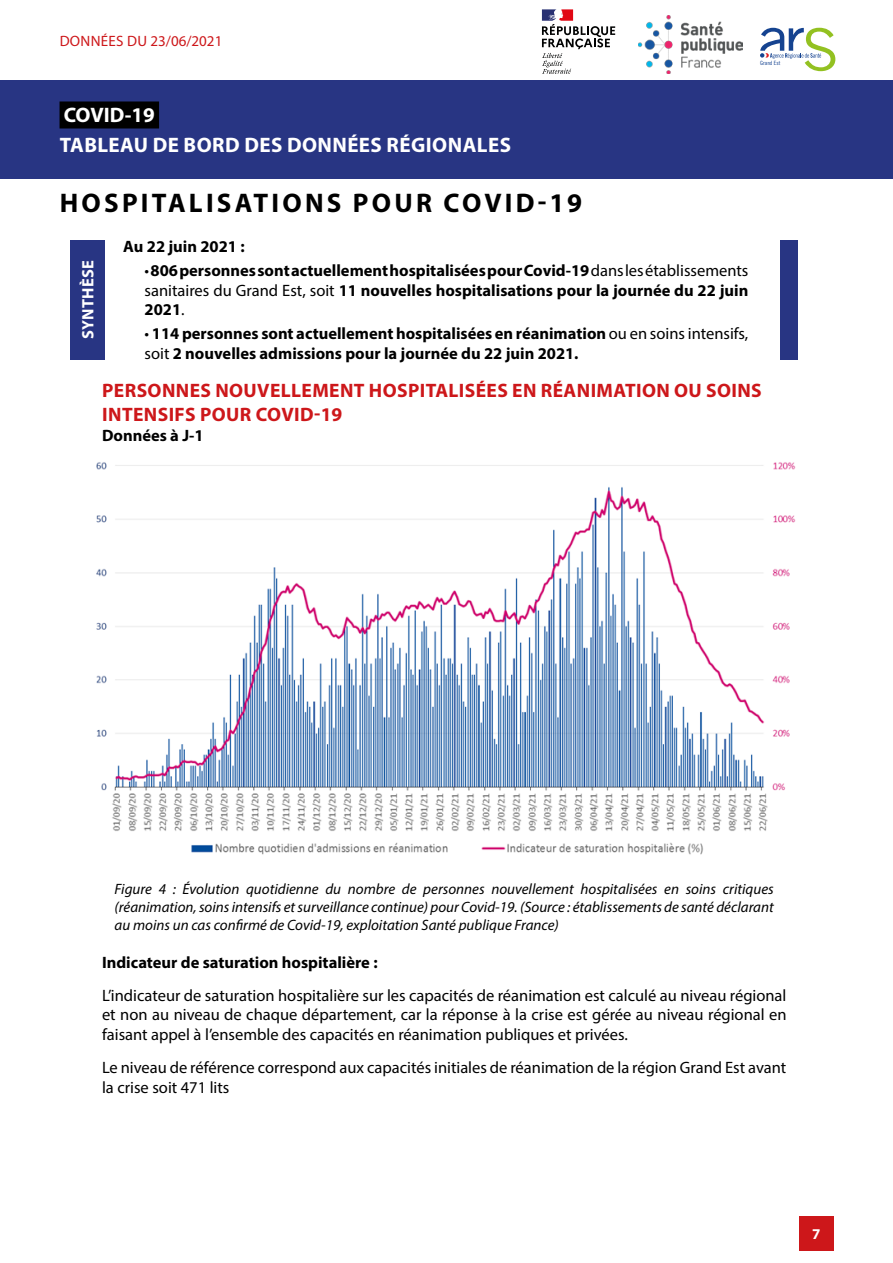
<style>
.page{position:relative;width:893px;height:1263px;background:#fff}
.page>*{position:absolute;margin:0;border:0;box-sizing:border-box;transform-origin:0 0}
.t1{font:700 27px "Myriad Pro";letter-spacing:.12em;color:#000}
.t2{font:700 21px/29.4px "Myriad Pro";letter-spacing:.02em;color:#fff}
.t3{font:700 19.5px/23.4px "Myriad Pro";letter-spacing:.02em;color:#cd171a}
.t4{font:16.5px/19.8px "Myriad Pro";color:#000;text-align:justify}
.t5{font:700 16.5px/19.8px "Myriad Pro";color:#000;text-align:justify}
.t6{font:700 16.5px "Myriad Pro";letter-spacing:.02em;color:#fff}
.t7{font:italic 15px/18px "Myriad Pro";color:#000;text-align:justify}
.t8{font:15px "Myriad Pro";letter-spacing:.02em;color:#cd171a}
.t9{font:700 15px "Myriad Pro";color:#fff}
.t10{font:5.85px "Trade Gothic LT Std Cn 18";color:#154390}
.s1{font-weight:400}
</style>
<div class="page">
<div style="left:0;top:80px;width:893px;height:99px;background:#283583"></div>
<div style="left:60px;top:101px;width:99px;height:27px;background:#000"></div>
<div style="left:799px;top:1216px;width:34px;height:34px;background:#cd171a"></div>
<img style="left:638px;top:15px;width:104px;height:59px">
<svg style="left:760px;top:28px;width:75px;height:43px"></svg>
<svg style="left:542px;top:9px;width:73px;height:65px"></svg>
<div style="left:70px;top:240px;width:34px;height:119px;background:#283583"></div>
<div style="left:780px;top:240px;width:17px;height:119px;background:#283583"></div>
<img style="left:96px;top:462px;width:700px;height:393px">
<p class="t8" style="left:60px;top:31px;width:164px">DONNÉES DU 23/06/2021</p>
<p class="t10" style="left:760px;top:59px;width:22px">Grand Est</p>
<p class="t2" style="left:60px;top:100px;width:453px">COVID-19<br>TABLEAU DE BORD DES DONNÉES RÉGIONALES</p>
<h1 class="t1" style="left:60px;top:185px;width:524px">HOSPITALISATIONS POUR COVID-19</h1>
<p class="t5" style="left:123px;top:236px;width:123px">Au 22 juin 2021 :</p>
<p class="t5" style="left:145px;top:260px;width:605px"><span class="s1">•</span> 806 personnes sont actuellement hospitalisées pour Covid-19 <span class="s1">dans les établissements sanitaires du Grand Est, soit</span> 11 nouvelles hospitalisations pour la journée du 22 juin 2021<span class="s1">.</span></p>
<p class="t5" style="left:145px;top:323px;width:605px"><span class="s1">•</span> 114 personnes sont actuellement hospitalisées en réanimation <span class="s1">ou en soins intensifs, soit</span> 2 nouvelles admissions pour la journée du 22 juin 2021.</p>
<p class="t6" style="left:77px;top:339px;width:81px;rotate:-90deg">SYNTHÈSE</p>
<p class="t3" style="left:102px;top:378px;width:661px">PERSONNES NOUVELLEMENT HOSPITALISÉES EN RÉANIMATION OU SOINS<br>INTENSIFS POUR COVID-19</p>
<p class="t5" style="left:102px;top:425px;width:103px">Données à J-1</p>
<p class="t7" style="left:115px;top:879px;width:661px">Figure 4 : Évolution quotidienne du nombre de personnes nouvellement hospitalisées en soins critiques (réanimation, soins intensifs et surveillance continue) pour Covid-19. (Source : établissements de santé déclarant au moins un cas confirmé de Covid-19, exploitation Santé publique France)</p>
<p class="t5" style="left:102px;top:952px;width:277px">Indicateur de saturation hospitalière :</p>
<p class="t4" style="left:102px;top:985px;width:686px">L’indicateur de saturation hospitalière sur les capacités de réanimation est calculé au niveau régional et non au niveau de chaque département, car la réponse à la crise est gérée au niveau régional en faisant appel à l’ensemble des capacités en réanimation publiques et privées.</p>
<p class="t4" style="left:102px;top:1057px;width:686px">Le niveau de référence correspond aux capacités initiales de réanimation de la région Grand Est avant la crise soit 471 lits</p>
<p class="t9" style="left:812px;top:1224px;width:10px">7</p>
</div>
